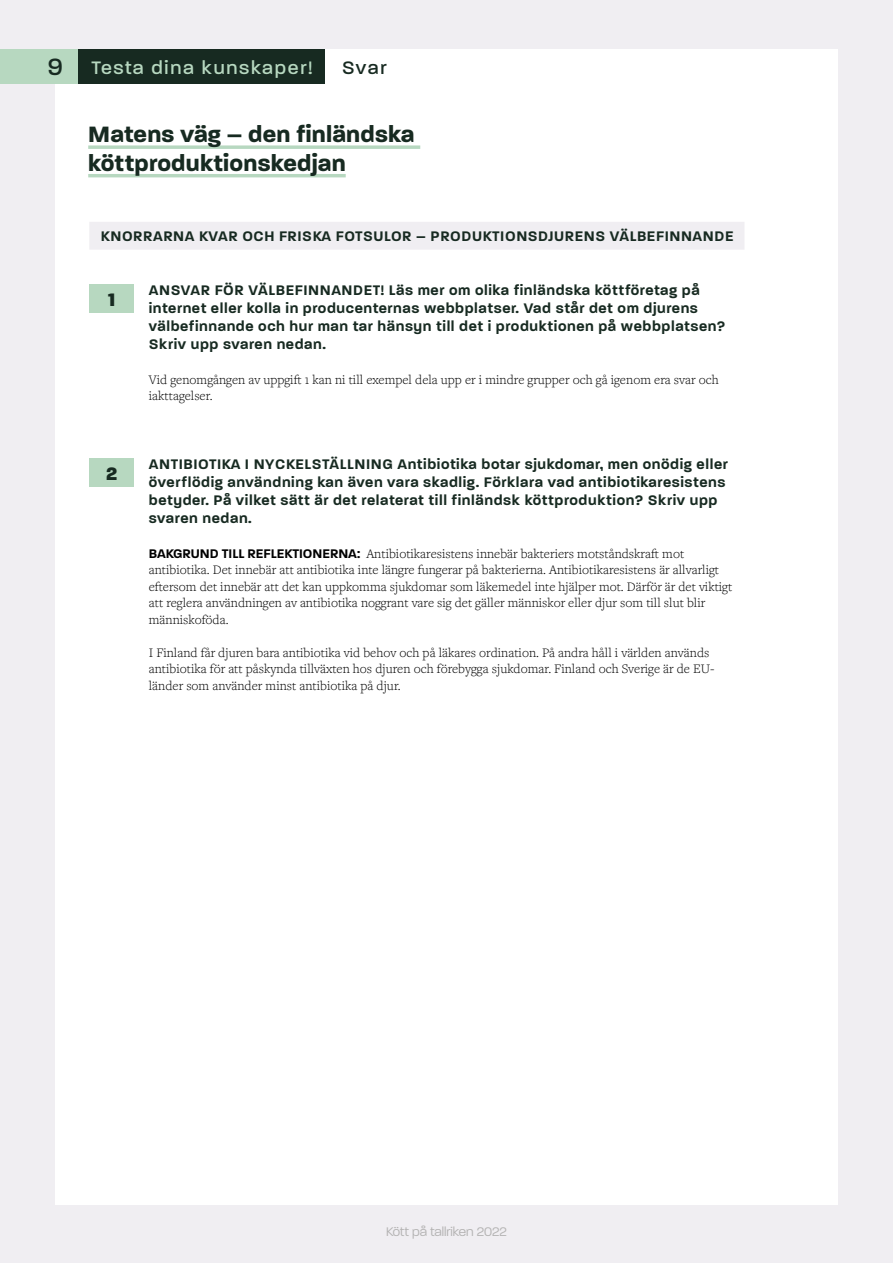
<style>
.page{position:relative;width:893px;height:1263px;background:#f0eef2}
.page>*{position:absolute;margin:0;border:0;box-sizing:border-box;transform-origin:0 0}
.h1_underline{font:700 24px/28.5px "Paralucent";letter-spacing:.01em;color:#172a21}
.t1{font:500 19.5px "Paralucent";letter-spacing:.09em;color:#b7d8c0}
.t2{font:500 19.5px "Paralucent";color:#172a21}
.Numero{font:800 19.5px "Paralucent";color:#172a21}
.t3{font:600 15px/18px "Paralucent";letter-spacing:.04em;color:#172a21}
.Leipis_liehu_antikva{font:300 13.5px/16.5px "Freight Text Pro";color:#000}
.t4{font:300 13.5px "Paralucent";color:#b3b2b2}
.s1{font-size:25.5px;color:#172a21}
.s2{font-family:"Paralucent";font-weight:600}
</style>
<div class="page">
<div style="left:55px;top:50px;width:783px;height:1155px;background:#fff"></div>
<div style="left:89px;top:284px;width:45px;height:29px;background:#b7d8c0"></div>
<div style="left:89px;top:459px;width:45px;height:28px;background:#b7d8c0"></div>
<div style="left:89px;top:222px;width:655px;height:28px;background:#f0eef2"></div>
<svg style="left:88px;top:145px;width:332px;height:4px"></svg>
<hr style="left:88px;top:174px;width:258px;height:3px;background:#b7d8c0">
<div style="left:0;top:50px;width:79px;height:34px;background:#b7d8c0"></div>
<div style="left:79px;top:50px;width:246px;height:34px;background:#172a21"></div>
<h2 class="t1" style="left:48px;top:56px;width:266px"><span class="s1">9</span> Testa dina kunskaper!</h2>
<h2 class="t2" style="left:342px;top:56px;width:46px">Svar</h2>
<p class="h1_underline" style="left:88px;top:120px;width:328px">Matens väg – den finländska köttproduktionskedjan</p>
<p class="t3" style="left:101px;top:227px;width:634px">KNORRARNA KVAR OCH FRISKA FOTSULOR – PRODUKTIONSDJURENS VÄLBEFINNANDE</p>
<p class="Numero" style="left:108px;top:288px;width:9px">1</p>
<p class="Numero" style="left:106px;top:462px;width:13px">2</p>
<p class="t3" style="left:149px;top:281px;width:578px">ANSVAR FÖR VÄLBEFINNANDET! Läs mer om olika finländska köttföretag på internet eller kolla in producenternas webbplatser. Vad står det om djurens välbefinnande och hur man tar hänsyn till det i produktionen på webbplatsen?<br>Skriv upp svaren nedan.</p>
<p class="Leipis_liehu_antikva" style="left:149px;top:371px;width:571px">Vid genomgången av uppgift 1 kan ni till exempel dela upp er i mindre grupper och gå igenom era svar och iakttagelser.</p>
<p class="t3" style="left:149px;top:456px;width:581px">ANTIBIOTIKA I NYCKELSTÄLLNING Antibiotika botar sjukdomar, men onödig eller överflödig användning kan även vara skadlig. Förklara vad antibiotikaresistens betyder. På vilket sätt är det relaterat till finländsk köttproduktion? Skriv upp svaren nedan.</p>
<p class="Leipis_liehu_antikva" style="left:149px;top:545px;width:585px"><span class="s2">BAKGRUND TILL REFLEKTIONERNA:</span> Antibiotikaresistens innebär bakteriers motståndskraft mot antibiotika. Det innebär att antibiotika inte längre fungerar på bakterierna. Antibiotikaresistens är allvarligt eftersom det innebär att det kan uppkomma sjukdomar som läkemedel inte hjälper mot. Därför är det viktigt att reglera användningen av antibiotika noggrant vare sig det gäller människor eller djur som till slut blir människoföda.</p>
<p class="Leipis_liehu_antikva" style="left:149px;top:644px;width:567px">I Finland får djuren bara antibiotika vid behov och på läkares ordination. På andra håll i världen används antibiotika för att påskynda tillväxten hos djuren och förebygga sjukdomar. Finland och Sverige är de EU&shy;länder som använder minst antibiotika på djur.</p>
<p class="t4" style="left:386px;top:1224px;width:122px">Kött på tallriken 2022</p>
</div>
